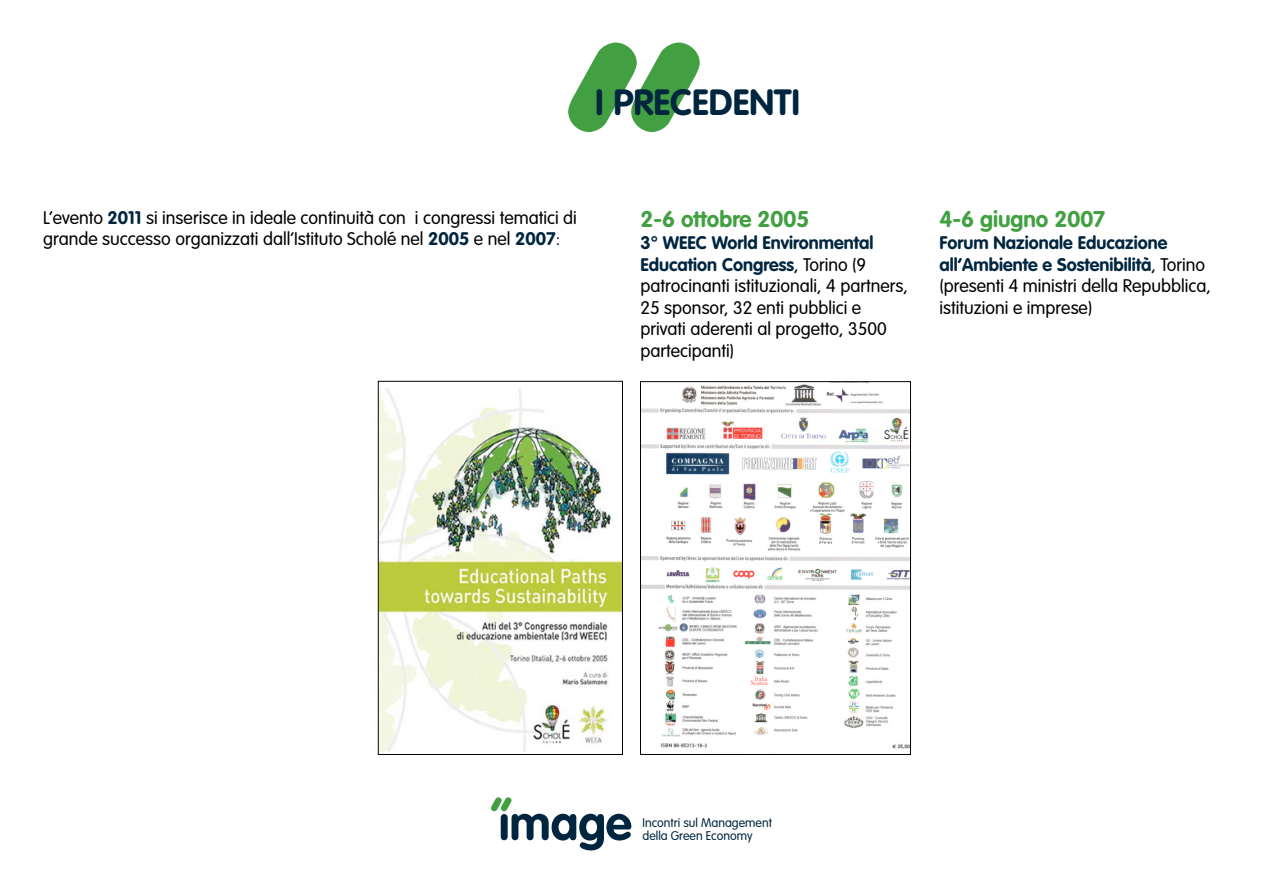
<style>
.page{position:relative;width:1263px;height:893px;background:#fff}
.page>*{position:absolute;margin:0;border:0;box-sizing:border-box;transform-origin:0 0}
.t1{font:700 36px "VAG Rounded Std";color:#00263f}
.t2{font:700 22.5px "VAG Rounded Std";color:#42a042}
.t3{font:300 18px/21.6px "VAG Rounded Std";color:#000}
.t4{font:300 12.45px/12.5px "VAG Rounded Std";color:#00263f}
.s1{font-weight:700;color:#00263f}
</style>
<div class="page">
<svg style="left:491px;top:797px;width:140px;height:53px"></svg>
<svg style="left:568px;top:43px;width:132px;height:89px"></svg>
<img style="left:380px;top:388px;width:241px;height:364px">
<div style="left:378px;top:381px;width:245px;height:374px;border:1px solid #040503"></div>
<img style="left:642px;top:383px;width:267px;height:366px">
<div style="left:640px;top:381px;width:271px;height:374px;border:1px solid #040503"></div>
<p class="t1" style="left:595px;top:81px;width:206px">I PRECEDENTI</p>
<p class="t3" style="left:43px;top:207px;width:535px">L’evento <span class="s1">2011</span> si inserisce in ideale continuità con i congressi tematici di grande successo organizzati dall’Istituto Scholé nel <span class="s1">2005</span> e nel <span class="s1">2007</span>:</p>
<p class="t2" style="left:640px;top:206px;width:170px">2-6 ottobre 2005</p>
<p class="t3" style="left:640px;top:232px;width:269px"><span class="s1">3° WEEC World Environmental<br>Education Congress</span>, Torino (9 patrocinanti istituzionali, 4 partners,<br>25 sponsor, 32 enti pubblici e privati aderenti al progetto, 3500 partecipanti)</p>
<p class="t2" style="left:939px;top:206px;width:167px">4-6 giugno 2007</p>
<p class="t3" style="left:939px;top:232px;width:273px"><span class="s1">Forum Nazionale Educazione all’Ambiente e Sostenibilità</span>, Torino (presenti 4 ministri della Repubblica, istituzioni e imprese)</p>
<p class="t4" style="left:642px;top:817px;width:131px">Incontri sul Management della Green Economy</p>
</div>
